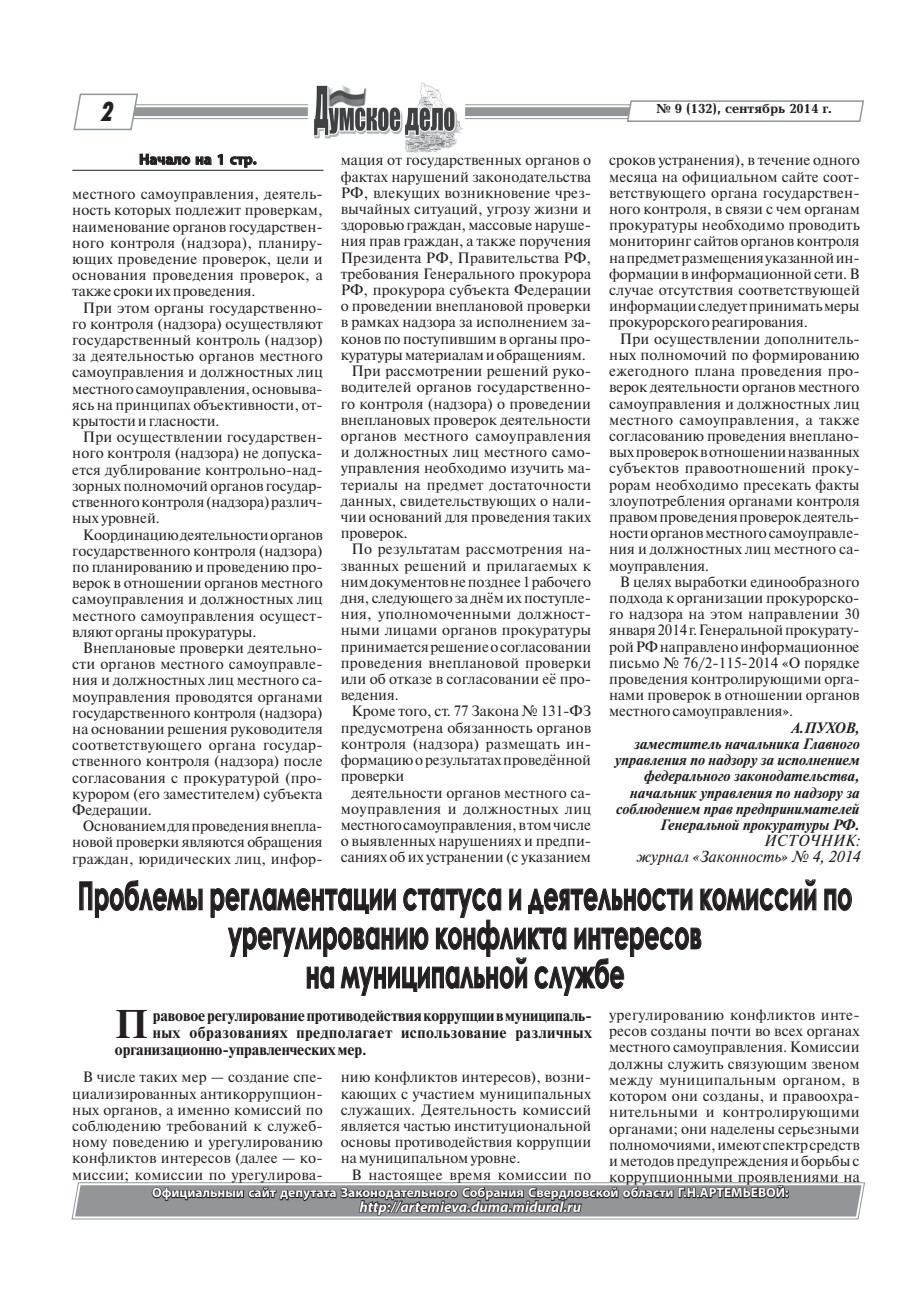
<style>
.page{position:relative;width:915px;height:1306px;background:#fff}
.page>*{position:absolute;margin:0;border:0;box-sizing:border-box;transform-origin:0 0}
.t1{font:700 40.05px "Newton C";color:#231f20}
.t2{font:700 39px/39px "Century Gothic";color:#231f20;text-align:center;scale:.6 1}
.t3{font:italic 27px "Futuris X Cond C";color:#231f20}
.t4{font:700 15.75px "Newton C";letter-spacing:-.005em;color:#231f20}
.t5{font:700 15.75px "Newton C";letter-spacing:.03em;color:#231f20}
.t6{font:15px/16.2px "Newton C";letter-spacing:.005em;color:#231f20;text-align:justify}
.t7{font:italic 700 15px/16.2px "Newton C";color:#231f20;text-align:right}
.t8{font:italic 15px/16.2px "Newton C";color:#231f20;text-align:right}
.t9{font:italic 700 15px "Myriad Pro";color:#fff}
.t10{font:15px "Newton C";letter-spacing:.025em;color:#231f20}
.t11{font:700 15px "Myriad Pro";color:#231f20}
.t12{font:700 13.5px "Myriad Pro";color:#fff}
.t13{font:700 13.5px "Baltica";color:#231f20}
</style>
<div class="page">
<svg style="left:73px;top:93px;width:791px;height:38px"></svg>
<div style="left:308px;top:99px;width:156px;height:26px;background:#fff"></div>
<img style="left:313px;top:83px;width:150px;height:70px">
<svg style="left:71px;top:1182px;width:794px;height:38px;background:#8b8b8d"></svg>
<svg style="left:140px;top:154px;width:50px;height:11px"></svg>
<svg style="left:196px;top:156px;width:15px;height:9px"></svg>
<svg style="left:217px;top:154px;width:6px;height:11px"></svg>
<svg style="left:230px;top:156px;width:26px;height:12px"></svg>
<hr style="left:72px;top:170px;width:251px;height:1px;background:#231f20">
<svg style="left:79px;top:880px;width:123px;height:37px"></svg>
<svg style="left:824px;top:888px;width:27px;height:22px"></svg>
<svg style="left:211px;top:879px;width:605px;height:116px"></svg>
<h3 class="t3" style="left:100px;top:97px;width:19px">2</h3>
<p class="t11" style="left:139px;top:149px;width:119px">Начало на 1 стр.</p>
<p class="t6" style="left:72px;top:186px;width:252px">местного самоуправления, деятель&shy;ность которых подлежит проверкам, наименование органов государствен&shy;ного контроля (надзора), планиру&shy;ющих проведение проверок, цели и основания проведения проверок, а также сроки их проведения.</p>
<p class="t6" style="left:72px;top:299px;width:252px;text-indent:11px">При этом органы государственно&shy;го контроля (надзора) осуществляют государственный контроль (надзор) за деятельностью органов местного самоуправления и должностных лиц местного самоуправления, основыва&shy;ясь на принципах объективности, от&shy;крытости и гласности.</p>
<p class="t6" style="left:72px;top:429px;width:252px;text-indent:11px">При осуществлении государствен&shy;ного контроля (надзора) не допуска&shy;ется дублирование контрольно-над&shy;зорных полномочий органов государ&shy;ственного контроля (надзора) различ&shy;ных уровней.</p>
<p class="t6" style="left:72px;top:526px;width:252px;text-indent:11px">Координацию деятельности органов государственного контроля (надзора) по планированию и проведению про&shy;верок в отношении органов местного самоуправления и должностных лиц местного самоуправления осущест&shy;вляют органы прокуратуры.</p>
<p class="t6" style="left:72px;top:639px;width:252px;text-indent:11px">Внеплановые проверки деятельно&shy;сти органов местного самоуправле&shy;ния и должностных лиц местного са&shy;моуправления проводятся органами государственного контроля (надзора) на основании решения руководителя соответствующего органа государ&shy;ственного контроля (надзора) после согласования с прокуратурой (про&shy;курором (его заместителем) субъекта Федерации.</p>
<p class="t6" style="left:72px;top:818px;width:252px;text-indent:11px">Основанием для проведения внепла&shy;новой проверки являются обращения граждан, юридических лиц, инфор-</p>
<p class="t6" style="left:340px;top:152px;width:252px">мация от государственных органов о</p>
<p class="t6" style="left:340px;top:168px;width:252px">фактах нарушений законодательства</p>
<p class="t6" style="left:340px;top:185px;width:252px">РФ, влекущих возникновение чрез-</p>
<p class="t6" style="left:340px;top:201px;width:252px">вычайных ситуаций, угрозу жизни и</p>
<p class="t6" style="left:340px;top:217px;width:252px">здоровью граждан, массовые наруше-</p>
<p class="t6" style="left:340px;top:233px;width:252px">ния прав граждан, а также поручения</p>
<p class="t6" style="left:340px;top:249px;width:252px">Президента РФ, Правительства РФ,</p>
<p class="t6" style="left:340px;top:266px;width:252px">требования Генерального прокурора</p>
<p class="t6" style="left:340px;top:282px;width:252px">РФ, прокурора субъекта Федерации</p>
<p class="t6" style="left:340px;top:298px;width:252px">о проведении внеплановой проверки</p>
<p class="t6" style="left:340px;top:314px;width:252px">в рамках надзора за исполнением за-</p>
<p class="t6" style="left:340px;top:330px;width:252px">конов по поступившим в органы про-</p>
<p class="t6" style="left:340px;top:347px;width:246px">куратуры материалам и обращениям.</p>
<p class="t6" style="left:351px;top:363px;width:241px">При рассмотрении решений руко-</p>
<p class="t6" style="left:340px;top:379px;width:252px">водителей органов государственно-</p>
<p class="t6" style="left:340px;top:395px;width:252px">го контроля (надзора) о проведении</p>
<p class="t6" style="left:340px;top:411px;width:252px">внеплановых проверок деятельности</p>
<p class="t10" style="left:340px;top:427px;width:252px">органов местного самоуправления</p>
<p class="t6" style="left:340px;top:444px;width:252px">и должностных лиц местного само-</p>
<p class="t6" style="left:340px;top:460px;width:252px">управления необходимо изучить ма-</p>
<p class="t6" style="left:340px;top:476px;width:252px">териалы на предмет достаточности</p>
<p class="t6" style="left:340px;top:492px;width:252px">данных, свидетельствующих о нали-</p>
<p class="t6" style="left:340px;top:509px;width:252px">чии оснований для проведения таких</p>
<p class="t6" style="left:340px;top:525px;width:68px">проверок.</p>
<p class="t6" style="left:351px;top:541px;width:241px">По результатам рассмотрения на-</p>
<p class="t6" style="left:340px;top:557px;width:252px">званных решений и прилагаемых к</p>
<p class="t6" style="left:340px;top:573px;width:252px">ним документов не позднее 1 рабочего</p>
<p class="t6" style="left:340px;top:590px;width:252px">дня, следующего за днём их поступле-</p>
<p class="t6" style="left:340px;top:606px;width:252px">ния, уполномоченными должност-</p>
<p class="t6" style="left:340px;top:622px;width:252px">ными лицами органов прокуратуры</p>
<p class="t6" style="left:340px;top:638px;width:252px">принимается решение о согласовании</p>
<p class="t6" style="left:340px;top:654px;width:252px">проведения внеплановой проверки</p>
<p class="t6" style="left:340px;top:671px;width:252px">или об отказе в согласовании её про-</p>
<p class="t6" style="left:340px;top:687px;width:60px">ведения.</p>
<p class="t6" style="left:351px;top:703px;width:241px">Кроме того, ст. 77 Закона № 131-ФЗ</p>
<p class="t6" style="left:340px;top:719px;width:252px">предусмотрена обязанность органов</p>
<p class="t6" style="left:340px;top:735px;width:252px">контроля (надзора) размещать ин-</p>
<p class="t6" style="left:340px;top:752px;width:252px">формацию о результатах проведённой</p>
<p class="t6" style="left:340px;top:768px;width:65px">проверки</p>
<p class="t6" style="left:351px;top:784px;width:241px">деятельности органов местного са-</p>
<p class="t6" style="left:340px;top:800px;width:252px">моуправления и должностных лиц</p>
<p class="t6" style="left:340px;top:816px;width:252px">местного самоуправления, в том числе</p>
<p class="t6" style="left:340px;top:833px;width:252px">о выявленных нарушениях и предпи-</p>
<p class="t6" style="left:340px;top:849px;width:252px">саниях об их устранении (с указанием</p>
<p class="t13" style="left:656px;top:102px;width:177px">№ 9 (132), сентябрь 2014 г.</p>
<p class="t6" style="left:609px;top:152px;width:252px">сроков устранения), в течение одного месяца на официальном сайте соот&shy;ветствующего органа государствен&shy;ного контроля, в связи с чем органам прокуратуры необходимо проводить мониторинг сайтов органов контроля на предмет размещения указанной ин&shy;формации в информационной сети. В случае отсутствия соответствующей информации следует принимать меры прокурорского реагирования.</p>
<p class="t6" style="left:609px;top:330px;width:252px;text-indent:11px">При осуществлении дополнитель&shy;ных полномочий по формированию ежегодного плана проведения про&shy;верок деятельности органов местного самоуправления и должностных лиц местного самоуправления, а также согласованию проведения внеплано&shy;вых проверок в отношении названных субъектов правоотношений проку&shy;рорам необходимо пресекать факты злоупотребления органами контроля правом проведения проверок деятель&shy;ности органов местного самоуправле&shy;ния и должностных лиц местного са&shy;моуправления.</p>
<p class="t6" style="left:609px;top:573px;width:252px;text-indent:11px">В целях выработки единообразного подхода к организации прокурорско&shy;го надзора на этом направлении 30 января 2014 г. Генеральной прокурату&shy;рой РФ направлено информационное письмо № 76/2-115-2014 «О порядке проведения контролирующими орга&shy;нами проверок в отношении органов местного самоуправления».</p>
<p class="t7" style="left:614px;top:719px;width:246px">А.Пухо в,<br>заместитель начальника Главного управления по надзору за исполнением федерального законодательства, начальник управления по надзору за соблюдением прав предпринимателей<br>Генеральной прокуратуры РФ.</p>
<p class="t8" style="left:636px;top:832px;width:225px">Источник:<br>журнал «Законность» № 4, 2014</p>
<h2 class="t2" style="left:78px;top:874px;width:1291px">Проблемы регламентации статуса и деятельности комиссий по урегулированию конфликта интересов<br>на муниципальной службе</h2>
<h1 class="t1" style="left:115px;top:1001px;width:35px">П</h1>
<p class="t4" style="left:153px;top:1006px;width:440px">равовоерегулированиепротиводействиякоррупциивмуниципаль-</p>
<p class="t6" style="left:609px;top:1006px;width:252px;text-align:left">урегулированию конфликтов инте&shy;ресов созданы почти во всех органах местного самоуправления. Комиссии должны служить связующим звеном между муниципальным органом, в котором они созданы, и правоохра&shy;нительными и контролирующими органами; они наделены серьезными полномочиями, имеют спектр средств и методов предупреждения и борьбы с коррупционными проявлениями на</p>
<p class="t5" style="left:153px;top:1023px;width:440px">ных образованиях предполагает использование различных</p>
<p class="t4" style="left:115px;top:1040px;width:253px">организационно-управленческихмер.</p>
<p class="t6" style="left:72px;top:1069px;width:252px;text-indent:11px">В числе таких мер — создание спе&shy;циализированных антикоррупцион&shy;ных органов, а именно комиссий по соблюдению требований к служеб&shy;ному поведению и урегулированию конфликтов интересов (далее — ко&shy;миссии; комиссии по урегулирова-</p>
<p class="t6" style="left:340px;top:1069px;width:252px">нию конфликтов интересов), возни&shy;кающих с участием муниципальных служащих. Деятельность комиссий является частью институциональной основы противодействия коррупции на муниципальном уровне.</p>
<p class="t6" style="left:351px;top:1166px;width:241px">В настоящее время комиссии по</p>
<p class="t12" style="left:152px;top:1183px;width:638px">Официальныи сайт депутата Законодательного Собрания Свердловской области Г.Н.АРТЕМЬЕВОЙ:</p>
<p class="t9" style="left:359px;top:1196px;width:223px">http://artemieva.duma.midural.ru</p>
</div>
